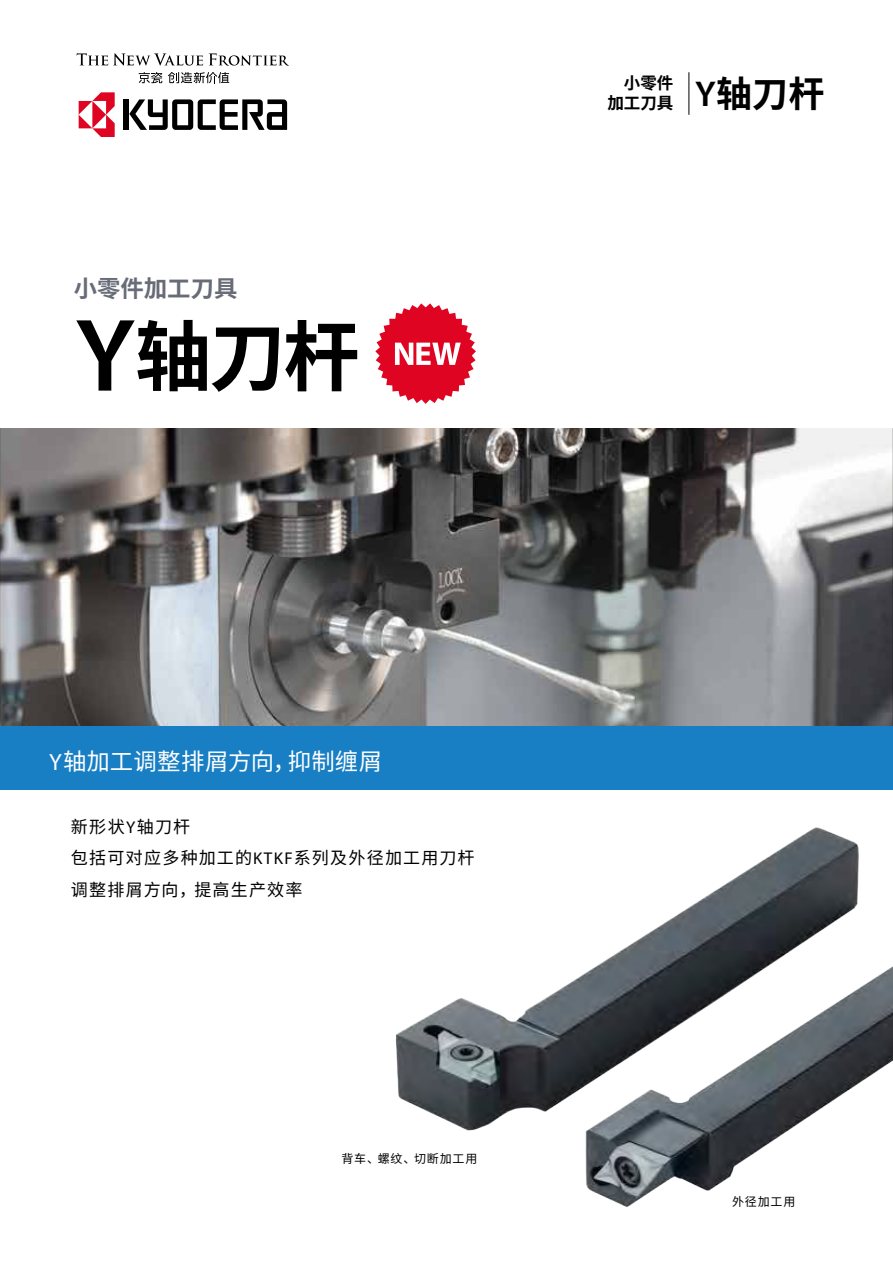
<style>
.page{position:relative;width:893px;height:1263px;background:#fff}
.page>*{position:absolute;margin:0;border:0;box-sizing:border-box;transform-origin:0 0}
.t1{font:700 76.5px "Source Han Sans CN";color:#000}
.t2{font:700 36px "Source Han Sans CN";color:#000}
.t3{font:23.4px "Source Han Sans CN";letter-spacing:.005em;color:#fff}
.t4{font:700 23.4px "Source Han Sans CN";color:#676c77}
.t5{font:17.1px/31.5px "Source Han Sans CN";letter-spacing:.07em;color:#000}
.t6{font:700 16.5px/19.8px "Source Han Sans CN";color:#000;text-align:right}
.t7{font:12px "Source Han Sans CN";letter-spacing:.075em;color:#000}
.s1{font-family:"Myriad Pro";font-weight:600;font-size:104.1px}
.s2{font-family:"Myriad Pro";font-weight:600}
.s3{font-family:"Myriad Pro"}
</style>
<div class="page">
<hr style="left:689px;top:72px;width:1px;height:43px;background:#000">
<img style="left:395px;top:827px;width:498px;height:380px">
<img style="left:1px;top:428px;width:891px;height:298px">
<hr style="left:892px;top:428px;width:1px;height:300px;background:#000">
<hr style="left:0;top:428px;width:1px;height:300px;background:#000">
<div style="left:0;top:726px;width:893px;height:63px;background:#187fc4"></div>
<svg style="left:375px;top:303px;width:101px;height:101px"></svg>
<div style="left:124px;top:99px;width:5px;height:31px;background:#000"></div>
<svg style="left:129px;top:99px;width:158px;height:31px"></svg>
<svg style="left:79px;top:92px;width:36px;height:45px"></svg>
<svg style="left:77px;top:53px;width:126px;height:13px"></svg>
<svg style="left:209px;top:53px;width:80px;height:13px"></svg>
<svg style="left:139px;top:72px;width:23px;height:11px"></svg>
<svg style="left:168px;top:72px;width:61px;height:11px"></svg>
<h3 class="t4" style="left:74px;top:275px;width:165px">小零件加工刀具</h3>
<h1 class="t1" style="left:75px;top:313px;width:286px"><span class="s1">Y</span>轴刀杆</h1>
<p class="t6" style="left:607px;top:73px;width:67px">小零件加工刀具</p>
<h2 class="t2" style="left:695px;top:74px;width:131px"><span class="s2">Y</span>轴刀杆</h2>
<h3 class="t3" style="left:49px;top:748px;width:335px"><span class="s3">Y</span>轴加工调整排屑方向，抑制缠屑</h3>
<p class="t5" style="left:71px;top:811px;width:405px">新形状<span class="s3">Y</span>轴刀杆<br>包括可对应多种加工的<span class="s3">KTKF</span>系列及外径加工用刀杆调整排屑方向，提高生产效率</p>
<p class="t7" style="left:342px;top:1152px;width:137px">背车、螺纹、切断加工用</p>
<p class="t7" style="left:732px;top:1194px;width:65px">外径加工用</p>
</div>
